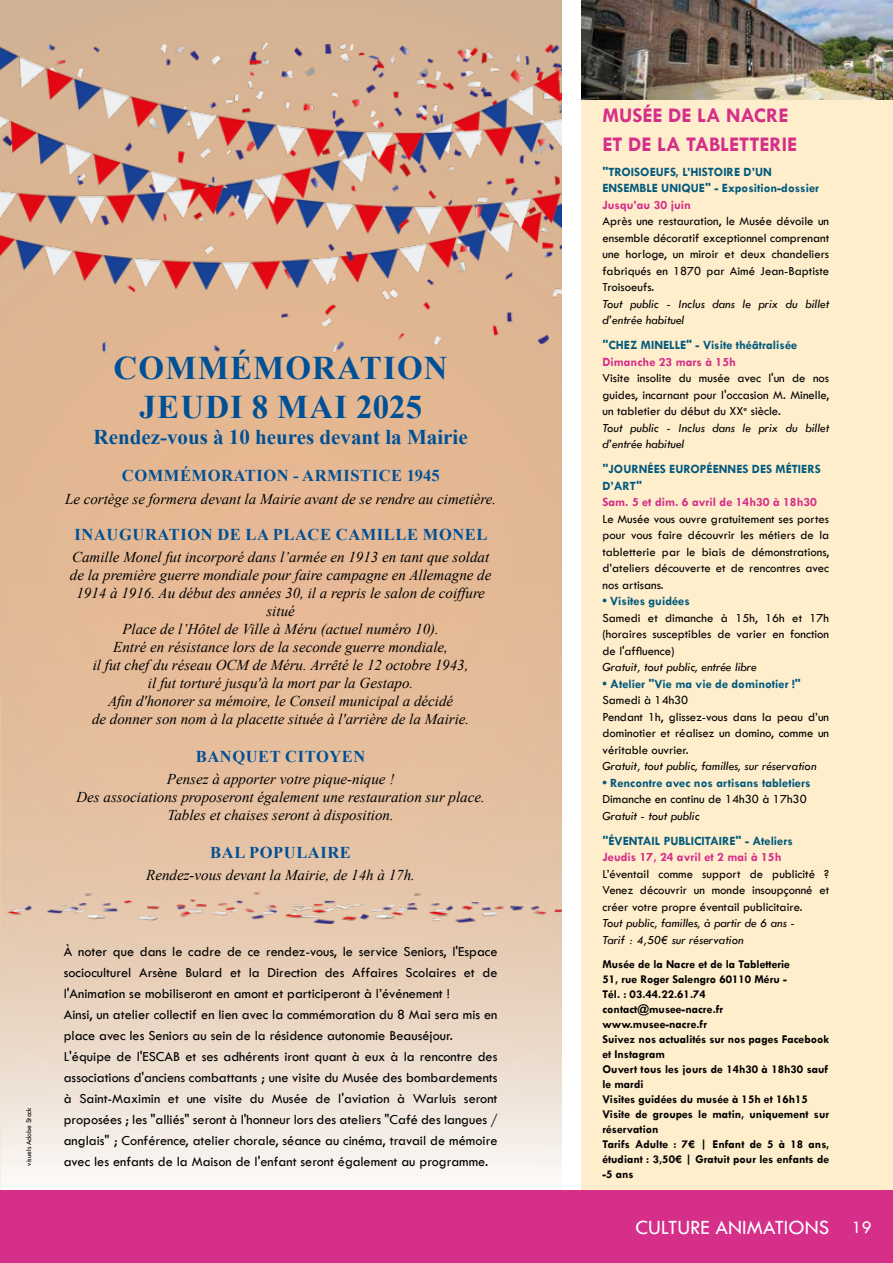
<style>
.page{position:relative;width:893px;height:1263px;background:#fff}
.page>*{position:absolute;margin:0;border:0;box-sizing:border-box;transform-origin:0 0}
.t1{font:700 33px/39.6px "Times New Roman";letter-spacing:.035em;color:#005095;text-align:center}
.t2{font:700 21px "Times New Roman";color:#005095}
.t3{font:700 21px/28.8px "Tw Cen";color:#d52f89}
.t4{font:21px "Tw Cen";color:#fff}
.t5{font:700 16.5px "Times New Roman";letter-spacing:.035em;color:#005095}
.t6{font:italic 15px/18px "Times New Roman";color:#000;text-align:center}
.t7{font:14.25px/21px "Tw Cen";color:#000}
.t8{font:12.75px/16.5px "Tw Cen";color:#000;text-align:justify}
.t9{font:700 12.75px/16.5px "Tw Cen";color:#00597c}
.t10{font:italic 12.75px/16.5px "Tw Cen";color:#000}
.t11{font:700 12.75px "Tw Cen";color:#d52f89}
.t12{font:700 12px/15px "Tw Cen";color:#000}
.t13{font:7.5px "Tw Cen";color:#000}
.s1{font-style:italic}
.s2{font-size:18px}
</style>
<div class="page">
<img style="left:0;top:0;width:561px;height:1191px">
<div style="left:581px;top:0;width:312px;height:1191px;background:#fec"></div>
<div style="left:0;top:1191px;width:893px;height:72px;background:#d52f89"></div>
<img style="left:581px;top:0;width:312px;height:99px">
<div style="left:0;top:836px;width:561px;height:87px;background:#e5c5a9"></div>
<img style="left:0;top:43px;width:561px;height:313px">
<p class="t13" style="left:24px;top:1165px;width:60px;rotate:-90deg">visuels Adobe Stock</p>
<h1 class="t1" style="left:114px;top:347px;width:336px">COMMÉMORATION<br>JEUDI 8 MAI 2025</h1>
<h2 class="t2" style="left:94px;top:421px;width:376px">Rendez-vous à 10 heures devant la Mairie</h2>
<p class="t5" style="left:122px;top:464px;width:319px">COMMÉMORATION - ARMISTICE 1945</p>
<p class="t6" style="left:65px;top:489px;width:433px">Le cortège se formera devant la Mairie avant de se rendre au cimetière.</p>
<p class="t5" style="left:75px;top:522px;width:414px">INAUGURATION DE LA PLACE CAMILLE MONEL</p>
<p class="t6" style="left:70px;top:548px;width:423px">Camille Monel fut incorporé dans l’armée en 1913 en tant que soldat de la première guerre mondiale pour faire campagne en Allemagne de 1914 à 1916. Au début des années 30, il a repris le salon de coiffure situé<br>Place de l’Hôtel de Ville à Méru (actuel numéro 10).<br>Entré en résistance lors de la seconde guerre mondiale,<br>il fut chef du réseau OCM de Méru. Arrêté le 12 octobre 1943,<br>il fut torturé jusqu'à la mort par la Gestapo.<br>Afin d'honorer sa mémoire, le Conseil municipal a décidé<br>de donner son nom à la placette située à l'arrière de la Mairie.</p>
<p class="t5" style="left:196px;top:744px;width:171px">BANQUET CITOYEN</p>
<p class="t6" style="left:76px;top:770px;width:410px">Pensez à apporter votre pique-nique !<br>Des associations proposeront également une restauration sur place.<br>Tables et chaises seront à disposition.</p>
<p class="t5" style="left:210px;top:840px;width:142px">BAL POPULAIRE</p>
<p class="t6" style="left:146px;top:866px;width:270px">Rendez-vous devant la Mairie, de 14h à 17h.</p>
<p class="t7" style="left:64px;top:940px;width:435px">À noter que dans le cadre de ce rendez-vous, le service Seniors, l'Espace socioculturel Arsène Bulard et la Direction des Affaires Scolaires et de l'Animation se mobiliseront en amont et participeront à l’événement !<br>Ainsi, un atelier collectif en lien avec la commémoration du 8 Mai sera mis en place avec les Seniors au sein de la résidence autonomie Beauséjour.<br>L'équipe de l'ESCAB et ses adhérents iront quant à eux à la rencontre des associations d'anciens combattants ; une visite du Musée des bombardements à Saint-Maximin et une visite du Musée de l'aviation à Warluis seront proposées ; les "alliés" seront à l'honneur lors des ateliers "Café des langues / anglais" ; Conférence, atelier chorale, séance au cinéma, travail de mémoire</p>
<p class="t7" style="left:64px;top:1150px;width:426px">avec les enfants de la Maison de l'enfant seront également au programme.</p>
<h2 class="t3" style="left:602px;top:100px;width:196px">MUSÉE DE LA NACRE<br>ET DE LA TABLETTERIE</h2>
<p class="t9" style="left:602px;top:163px;width:218px">"TROISOEUFS, L’HISTOIRE D’UN<br>ENSEMBLE UNIQUE" - Exposition-dossier</p>
<p class="t11" style="left:602px;top:197px;width:90px">Jusqu’au 30 juin</p>
<p class="t8" style="left:602px;top:213px;width:228px">Après une restauration, le Musée dévoile un ensemble décoratif exceptionnel comprenant une horloge, un miroir et deux chandeliers fabriqués en 1870 par Aimé Jean-Baptiste Troisoeufs.</p>
<p class="t10" style="left:602px;top:295px;width:228px">Tout public - Inclus dans le prix du billet d’entrée habituel</p>
<p class="t9" style="left:602px;top:337px;width:196px">"CHEZ MINELLE" - Visite théâtralisée</p>
<p class="t11" style="left:602px;top:354px;width:135px">Dimanche 23 mars à 15h</p>
<p class="t8" style="left:602px;top:370px;width:228px;text-align:left">Visite insolite du musée avec l'un de nos guides, incarnant pour l'occasion M. Minelle, un tabletier du début du XX<sup>e</sup> siècle.<br><span class="s1">Tout public - Inclus dans le prix du billet d’entrée habituel</span></p>
<p class="t9" style="left:602px;top:461px;width:220px">"JOURNÉES EUROPÉENNES DES MÉTIERS<br>D’ART"</p>
<p class="t11" style="left:602px;top:495px;width:216px">Sam. 5 et dim. 6 avril de 14h30 à 18h30</p>
<p class="t8" style="left:602px;top:511px;width:228px">Le Musée vous ouvre gratuitement ses portes pour vous faire découvrir les métiers de la tabletterie par le biais de démonstrations, d’ateliers découverte et de rencontres avec nos artisans.</p>
<p class="t9" style="left:602px;top:593px;width:89px">• Visites guidées</p>
<p class="t8" style="left:602px;top:610px;width:228px">Samedi et dimanche à 15h, 16h et 17h (horaires susceptibles de varier en fonction de l'affluence)</p>
<p class="t10" style="left:602px;top:659px;width:156px">Gratuit, tout public, entrée libre</p>
<p class="t9" style="left:602px;top:675px;width:200px">• Atelier "Vie ma vie de dominotier !"</p>
<p class="t8" style="left:602px;top:692px;width:228px;text-align:left">Samedi à 14h30<br>Pendant 1h, glissez-vous dans la peau d’un dominotier et réalisez un domino, comme un véritable ouvrier.</p>
<p class="t10" style="left:602px;top:758px;width:216px">Gratuit, tout public, familles, sur réservation</p>
<p class="t9" style="left:602px;top:774px;width:210px">• Rencontre avec nos artisans tabletiers</p>
<p class="t8" style="left:602px;top:791px;width:206px">Dimanche en continu de 14h30 à 17h30</p>
<p class="t10" style="left:602px;top:807px;width:99px">Gratuit - tout public</p>
<p class="t9" style="left:602px;top:832px;width:192px">"ÉVENTAIL PUBLICITAIRE" - Ateliers</p>
<p class="t11" style="left:602px;top:850px;width:181px">Jeudis 17, 24 avril et 2 mai à 15h</p>
<p class="t8" style="left:602px;top:866px;width:228px">L’éventail comme support de publicité ?<br>Venez découvrir un monde insoupçonné et créer votre propre éventail publicitaire.</p>
<p class="t10" style="left:602px;top:915px;width:194px">Tout public, familles, à partir de 6 ans -<br>Tarif : 4,50€ sur réservation</p>
<p class="t12" style="left:602px;top:956px;width:228px">Musée de la Nacre et de la Tabletterie<br>51, rue Roger Salengro 60110 Méru -<br>Tél. : 03.44.22.61.74 contact@musee-nacre.fr www.musee-nacre.fr<br>Suivez nos actualités sur nos pages Facebook et Instagram<br>Ouvert tous les jours de 14h30 à 18h30 sauf le mardi<br>Visites guidées du musée à 15h et 16h15<br>Visite de groupes le matin, uniquement sur réservation<br>Tarifs Adulte : 7€ | Enfant de 5 à 18 ans, étudiant : 3,50€ | Gratuit pour les enfants de -5 ans</p>
<h2 class="t4" style="left:635px;top:1215px;width:238px">CULTURE ANIMATIONS <span class="s2">19</span></h2>
</div>
